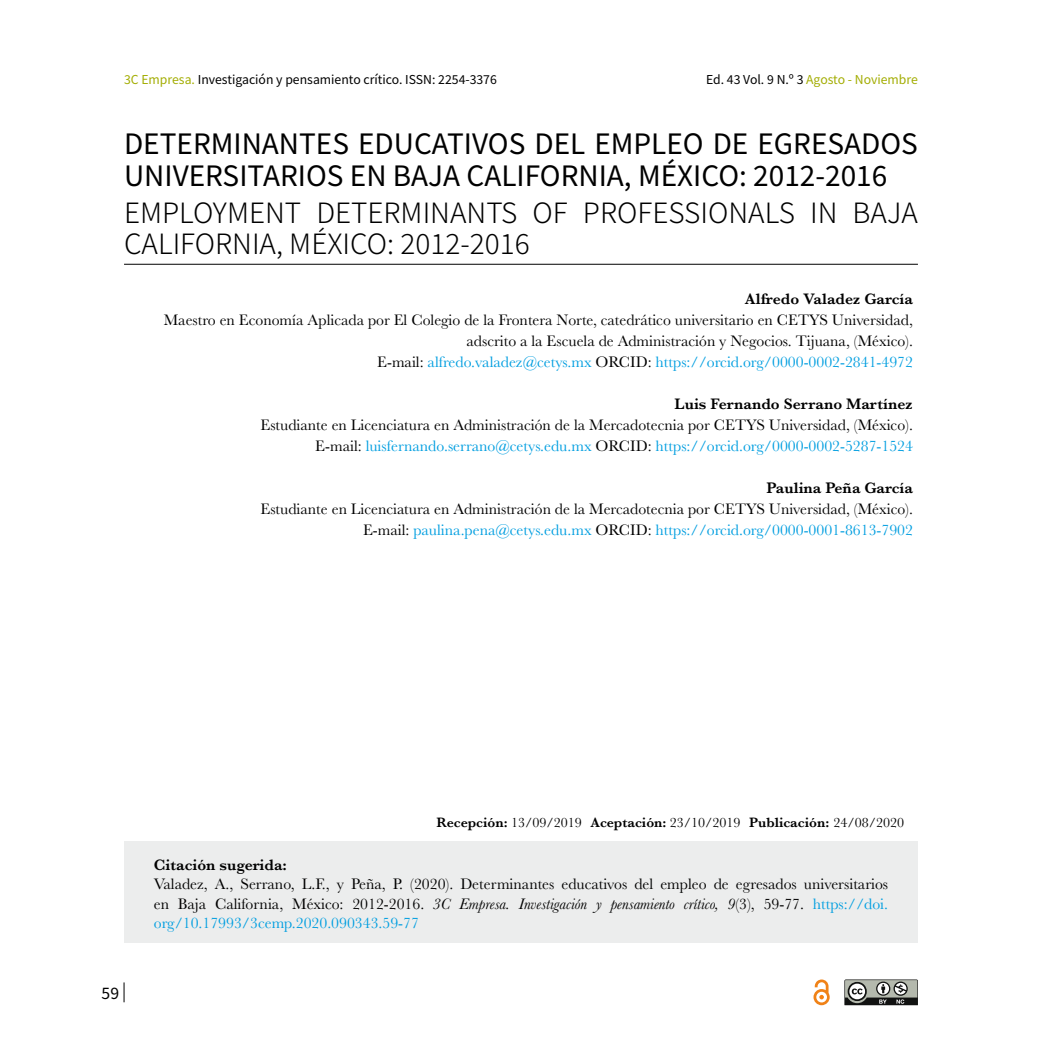
<style>
.page{position:relative;width:1042px;height:1042px;background:#fff}
.page>*{position:absolute;margin:0;border:0;box-sizing:border-box;transform-origin:0 0}
.t1{font:28px/31.5px "Noto Sans HK";color:#000}
.t2{font:300 28px/31.5px "Noto Sans HK";color:#000}
.t3{font:15.75px/21px "Baskerville";color:#000;text-align:right}
.t4{font:600 15.75px "Baskerville";color:#000}
.t5{font:15.75px "Noto Sans HK";color:#000}
.t6{font:600 14px "Baskerville";color:#000}
.t7{font:12.25px "Noto Sans HK";color:#000}
.t8{font:12.25px "Noto Sans HK";color:#a3ad03}
.s1{color:#a3ad03}
.s2{color:#000}
.s3{color:#009ee0}
.s4{font-weight:400}
.s5{font-style:italic}
</style>
<div class="page">
<svg style="left:124px;top:982px;width:1px;height:20px"></svg>
<svg style="left:844px;top:979px;width:74px;height:26px;background:#7f827d"></svg>
<svg style="left:813px;top:979px;width:16px;height:26px"></svg>
<div style="left:124px;top:841px;width:794px;height:102px;background:#eceded"></div>
<hr style="left:124px;top:264px;width:794px;height:1px;background:#000">
<p class="t7" style="left:124px;top:73px;width:374px"><span class="s1">3C Empresa.</span> Investigación y pensamiento crítico. ISSN: 2254-3376</p>
<p class="t8" style="left:706px;top:73px;width:213px"><span class="s2">Ed. 43 Vol. 9 N.º 3</span> Agosto - Noviembre</p>
<h1 class="t1" style="left:124px;top:129px;width:795px">DETERMINANTES EDUCATIVOS DEL EMPLEO DE EGRESADOS<br>UNIVERSITARIOS EN BAJA CALIFORNIA, MÉXICO: 2012-2016</h1>
<h1 class="t2" style="left:124px;top:197px;width:795px">EMPLOYMENT DETERMINANTS OF PROFESSIONALS IN BAJA<br>CALIFORNIA, MÉXICO: 2012-2016</h1>
<p class="t4" style="left:745px;top:288px;width:170px">Alfredo Valadez García</p>
<p class="t3" style="left:164px;top:310px;width:751px">Maestro en Economía Aplicada por El Colegio de la Frontera Norte, catedrático universitario en CETYS Universidad, adscrito a la Escuela de Administración y Negocios. Tijuana, (México).<br>E-mail: <span class="s3">alfredo.valadez@cetys.mx</span> ORCID: <span class="s3">https://orcid.org/0000-0002-2841-4972</span></p>
<p class="t4" style="left:674px;top:393px;width:240px">Luis Fernando Serrano Martínez</p>
<p class="t3" style="left:260px;top:415px;width:654px">Estudiante en Licenciatura en Administración de la Mercadotecnia por CETYS Universidad, (México).<br>E-mail: <span class="s3">luisfernando.serrano@cetys.edu.mx</span> ORCID: <span class="s3">https://orcid.org/0000-0002-5287-1524</span></p>
<p class="t4" style="left:766px;top:477px;width:148px">Paulina Peña García</p>
<p class="t3" style="left:260px;top:499px;width:654px">Estudiante en Licenciatura en Administración de la Mercadotecnia por CETYS Universidad, (México).<br>E-mail: <span class="s3">paulina.pena@cetys.edu.mx</span> ORCID: <span class="s3">https://orcid.org/0000-0001-8613-7902</span></p>
<p class="t6" style="left:437px;top:812px;width:469px">Recepción: <span class="s4">13/09/2019</span> Aceptación: <span class="s4">23/10/2019</span> Publicación: <span class="s4">24/08/2020</span></p>
<p class="t5" style="left:102px;top:984px;width:19px">59</p>
<p class="t4" style="left:154px;top:854px;width:135px">Citación sugerida:</p>
<p class="t3" style="left:154px;top:875px;width:736px;line-height:19.2px;text-align:justify">Valadez, A., Serrano, L.F., y Peña, P. (2020). Determinantes educativos del empleo de egresados universitarios en Baja California, México: 2012-2016. <span class="s5">3C Empresa. Investigación y pensamiento crítico, 9</span>(3), 59-77. <span class="s3">https://doi. org/10.17993/3cemp.2020.090343.59-77</span></p>
</div>
